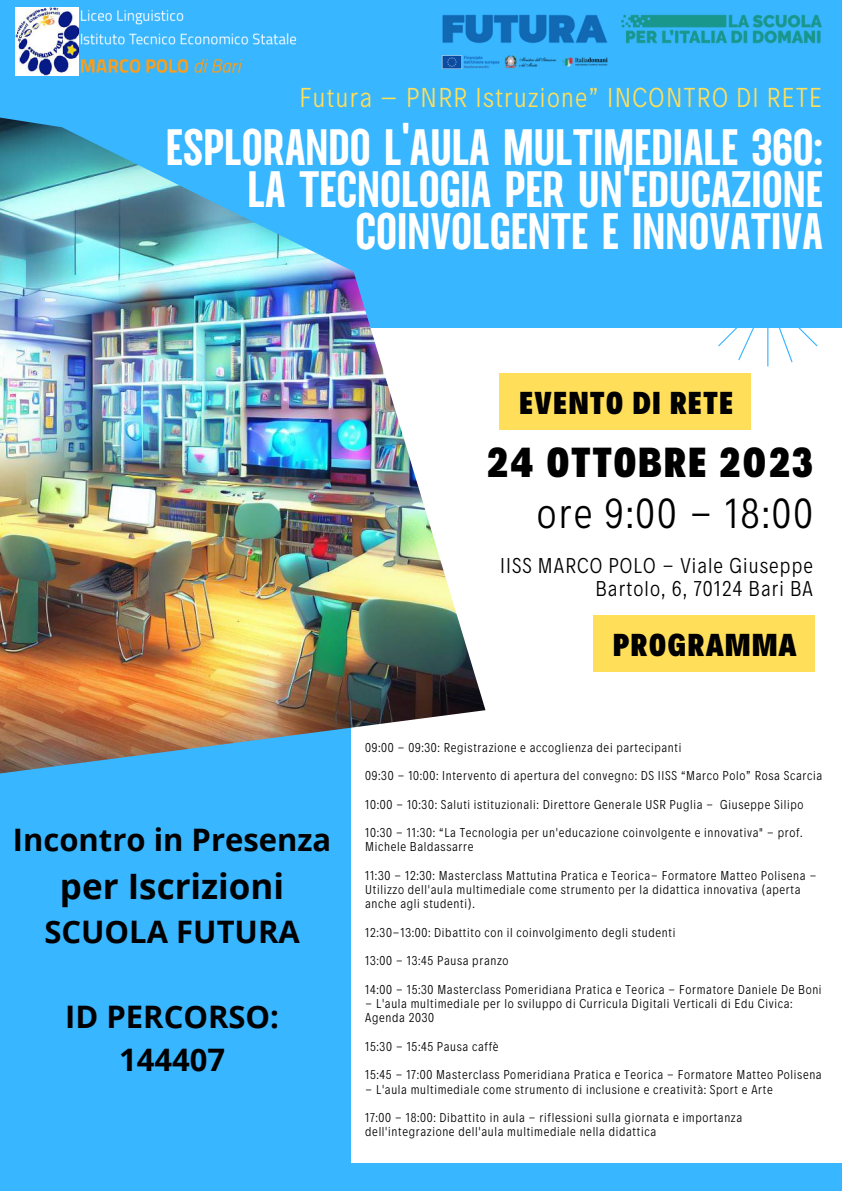
<style>
.page{position:relative;width:842px;height:1191px;background:#fff}
.page>*{position:absolute;margin:0;border:0;box-sizing:border-box;transform-origin:0 0}
.t1{font:700 44.7px/42px "TS Damassans";color:#fff;text-align:right}
.t2{font:900 42.5px "Decalotype";letter-spacing:.05em;color:#000}
.t3{font:300 42.5px "Decalotype";letter-spacing:.05em;color:#000}
.t4{font:700 35px "Open Sans";color:#000}
.t5{font:900 32.1px "Decalotype";letter-spacing:.05em;color:#000}
.t6{font:700 31px/42.7px "Open Sans";color:#000;text-align:center}
.t7{font:300 27.7px "Decalotype";letter-spacing:.05em;color:#ffde59}
.t8{font:300 21.7px/23.2px "Decalotype";letter-spacing:.05em;color:#000;text-align:right}
.t9{font:300 13px/14.2px "Decalotype";letter-spacing:.05em;color:#000}
</style>
<div class="page">
<div style="left:0;top:0;width:842px;height:1190px;background:#38b6ff"></div>
<div style="left:351px;top:328px;width:491px;height:834px;background:#fff"></div>
<svg style="left:718px;top:328px;width:100px;height:38px"></svg>
<img style="left:0;top:117px;width:485px;height:657px">
<img style="left:15px;top:8px;width:282px;height:67px">
<img style="left:441px;top:14px;width:381px;height:56px">
<div style="left:499px;top:373px;width:252px;height:56px;background:#ffde59"></div>
<div style="left:593px;top:615px;width:222px;height:57px;background:#ffde59"></div>
<p class="t7" style="left:300px;top:79px;width:524px">Futura – PNRR Istruzione” INCONTRO DI RETE</p>
<p class="t1" style="left:166px;top:128px;width:658px">ESPLORANDO L'AULA MULTIMEDIALE 360:<br>LA TECNOLOGIA PER UN'EDUCAZIONE<br>COINVOLGENTE E INNOVATIVA</p>
<p class="t5" style="left:519px;top:381px;width:215px">EVENTO DI RETE</p>
<p class="t2" style="left:487px;top:434px;width:328px">24 OTTOBRE 2023</p>
<p class="t3" style="left:537px;top:484px;width:277px">ore 9:00 - 18:00</p>
<p class="t8" style="left:500px;top:552px;width:314px">IISS MARCO POLO - Viale Giuseppe<br>Bartolo, 6, 70124 Bari BA</p>
<p class="t6" style="left:13px;top:818px;width:320px">Incontro in Presenza</p>
<p class="t4" style="left:60px;top:861px;width:226px">per Iscrizioni</p>
<p class="t6" style="left:44px;top:909px;width:257px">SCUOLA FUTURA</p>
<p class="t6" style="left:65px;top:994px;width:215px">ID PERCORSO:<br>144407</p>
<p class="t5" style="left:613px;top:623px;width:185px">PROGRAMMA</p>
<p class="t9" style="left:365px;top:739px;width:318px">09:00 - 09:30: Registrazione e accoglienza dei partecipanti</p>
<p class="t9" style="left:365px;top:767px;width:458px">09:30 - 10:00: Intervento di apertura del convegno: DS IISS “Marco Polo” Rosa Scarcia</p>
<p class="t9" style="left:365px;top:796px;width:440px">10:00 - 10:30: Saluti istituzionali: Direttore Generale USR Puglia - Giuseppe Silipo</p>
<p class="t9" style="left:365px;top:824px;width:439px">10:30 - 11:30: “La Tecnologia per un'educazione coinvolgente e innovativa" - prof.<br>Michele Baldassarre</p>
<p class="t9" style="left:365px;top:867px;width:453px">11:30 - 12:30: Masterclass Mattutina Pratica e Teorica- Formatore Matteo Polisena -<br>Utilizzo dell'aula multimediale come strumento per la didattica innovativa (aperta anche agli studenti).</p>
<p class="t9" style="left:365px;top:924px;width:312px">12:30-13:00: Dibattito con il coinvolgimento degli studenti</p>
<p class="t9" style="left:365px;top:952px;width:145px">13:00 - 13:45 Pausa pranzo</p>
<p class="t9" style="left:365px;top:981px;width:458px">14:00 - 15:30 Masterclass Pomeridiana Pratica e Teorica - Formatore Daniele De Boni</p>
<p class="t9" style="left:365px;top:995px;width:429px">- L'aula multimediale per lo sviluppo di Curricula Digitali Verticali di Edu Civica:<br>Agenda 2030</p>
<p class="t9" style="left:365px;top:1038px;width:135px">15:30 - 15:45 Pausa caffè</p>
<p class="t9" style="left:365px;top:1066px;width:458px">15:45 - 17:00 Masterclass Pomeridiana Pratica e Teorica - Formatore Matteo Polisena</p>
<p class="t9" style="left:365px;top:1081px;width:409px">- L'aula multimediale come strumento di inclusione e creatività: Sport e Arte</p>
<p class="t9" style="left:365px;top:1109px;width:378px">17:00 - 18:00: Dibattito in aula - riflessioni sulla giornata e importanza dell'integrazione dell'aula multimediale nella didattica</p>
</div>
